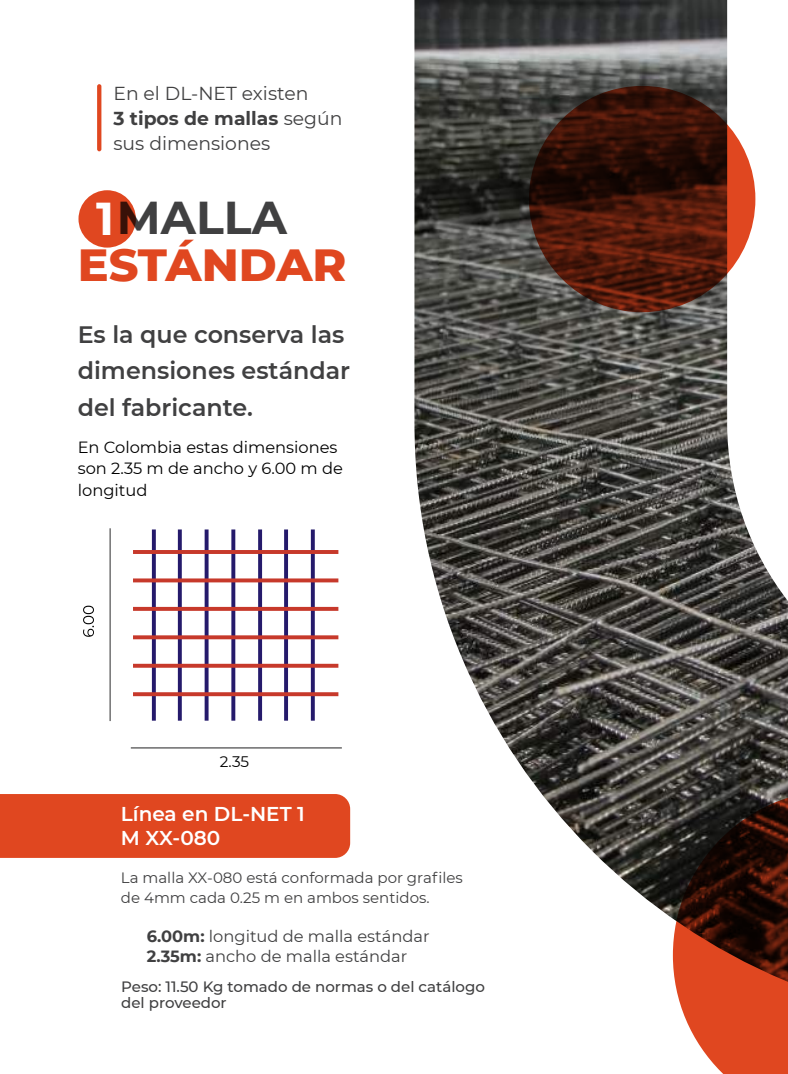
<style>
.page{position:relative;width:788px;height:1074px;background:#fff}
.page>*{position:absolute;margin:0;border:0;box-sizing:border-box;transform-origin:0 0}
.t1{font:800 46px/47.5px "Montserrat";color:#e04720}
.t2{font:600 23.75px/36.2px "Montserrat";color:#404041}
.t3{font:600 20px/23.8px "Montserrat";color:#fff}
.t4{font:18.75px/25px "Montserrat";color:#404041}
.t5{font:16.25px/21.2px "Montserrat";color:#000}
.t6{font:16.25px/20px "Montserrat";color:#404041}
.t7{font:15.25px "Montserrat";color:#000}
.t8{font:15px/20px "Montserrat";color:#404041}
.t9{font:500 15px/16.2px "Montserrat";color:#404041}
.s1{font-weight:700}
.s2{font-weight:700;color:#fff}
.s3{font-weight:700;color:#404041}
</style>
<div class="page">
<div style="left:0;top:794px;width:350px;height:64px;background:#e04720"></div>
<img style="left:414px;top:0;width:374px;height:918px">
<svg style="left:97px;top:84px;width:4px;height:67px"></svg>
<img style="left:133px;top:529px;width:206px;height:192px">
<hr style="left:131px;top:747px;width:211px;height:1px;background:#404041">
<hr style="left:109px;top:528px;width:2px;height:193px;background:#404041">
<svg style="left:83px;top:606px;width:11px;height:31px"></svg>
<svg style="left:529px;top:86px;width:226px;height:226px;background:#4b170a"></svg>
<svg style="left:672px;top:790px;width:116px;height:284px;background:#7a3726"></svg>
<div style="left:78px;top:190px;width:58px;height:58px;background:#e04720;border-radius:50%"></div>
<p class="t4" style="left:113px;top:80px;width:230px">En el DL-NET existen<br><span class="s1">3 tipos de mallas</span> según sus dimensiones</p>
<h1 class="t1" style="left:78px;top:191px;width:270px;text-indent:18px"><span class="s2">1</span><span class="s3">MALLA<br></span>ESTÁNDAR</h1>
<h2 class="t2" style="left:78px;top:316px;width:274px">Es la que conserva las dimensiones estándar del fabricante.</h2>
<p class="t5" style="left:78px;top:436px;width:267px">En Colombia estas dimensiones son 2.35 m de ancho y 6.00 m de longitud</p>
<p class="t7" style="left:220px;top:751px;width:31px">2.35</p>
<h3 class="t3" style="left:121px;top:801px;width:185px">Línea en DL-NET 1<br>M XX-080</h3>
<p class="t8" style="left:121px;top:868px;width:343px">La malla XX-080 está conformada por grafiles de 4mm cada 0.25 m en ambos sentidos.</p>
<p class="t6" style="left:147px;top:926px;width:284px"><span class="s1">6.00m:</span> longitud de malla estándar<br><span class="s1">2.35m:</span> ancho de malla estándar</p>
<p class="t9" style="left:121px;top:978px;width:365px">Peso: 11.50 Kg tomado de normas o del catálogo del proveedor</p>
</div>
